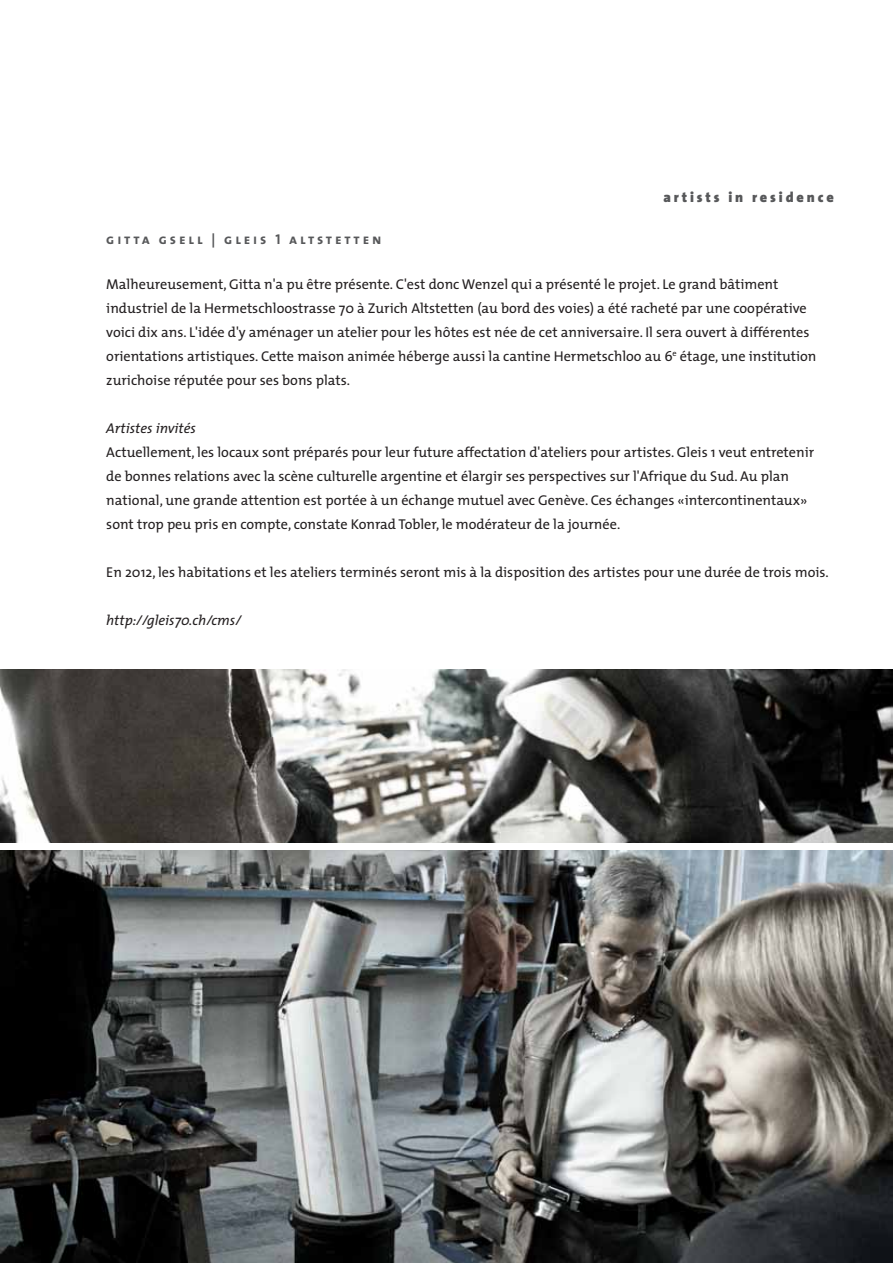
<style>
.page{position:relative;width:893px;height:1263px;background:#fff}
.page>*{position:absolute;margin:0;border:0;box-sizing:border-box;transform-origin:0 0}
.t1{font:14.25px/24px "The Mix";color:#231f20}
.t2{font:italic 14.25px "The Mix";color:#231f20}
.t3{font:14.25px "The Mix Bold Caps";letter-spacing:.2em;color:#57585a}
.t4{font:900 14.25px "The Sans";letter-spacing:.2em;color:#57585a}
</style>
<div class="page">
<img style="left:0;top:850px;width:893px;height:413px">
<img style="left:0;top:670px;width:893px;height:173px">
<p class="t4" style="left:663px;top:185px;width:172px">artists in residence</p>
<p class="t3" style="left:106px;top:227px;width:277px">gitta gsell | gleis 1 altstetten</p>
<p class="t1" style="left:106px;top:272px;width:712px">Malheureusement, Gitta n'a pu être présente. C'est donc Wenzel qui a présenté le projet. Le grand bâtiment industriel de la Hermetschloostrasse 70 à Zurich Altstetten (au bord des voies) a été racheté par une coopérative voici dix ans. L'idée d'y aménager un atelier pour les hôtes est née de cet anniversaire. Il sera ouvert à différentes orientations artistiques. Cette maison animée héberge aussi la cantine Hermetschloo au 6<sup>e</sup> étage, une institution zurichoise réputée pour ses bons plats.</p>
<p class="t2" style="left:106px;top:417px;width:91px">Artistes invités</p>
<p class="t1" style="left:106px;top:440px;width:709px">Actuellement, les locaux sont préparés pour leur future affectation d'ateliers pour artistes. Gleis 1 veut entretenir de bonnes relations avec la scène culturelle argentine et élargir ses perspectives sur l'Afrique du Sud. Au plan national, une grande attention est portée à un échange mutuel avec Genève. Ces échanges «intercontinentaux» sont trop peu pris en compte, constate Konrad Tobler, le modérateur de la journée.</p>
<p class="t1" style="left:106px;top:560px;width:724px">En 2012, les habitations et les ateliers terminés seront mis à la disposition des artistes pour une durée de trois mois.</p>
<p class="t2" style="left:106px;top:608px;width:136px">http://gleis70.ch/cms/</p>
</div>
